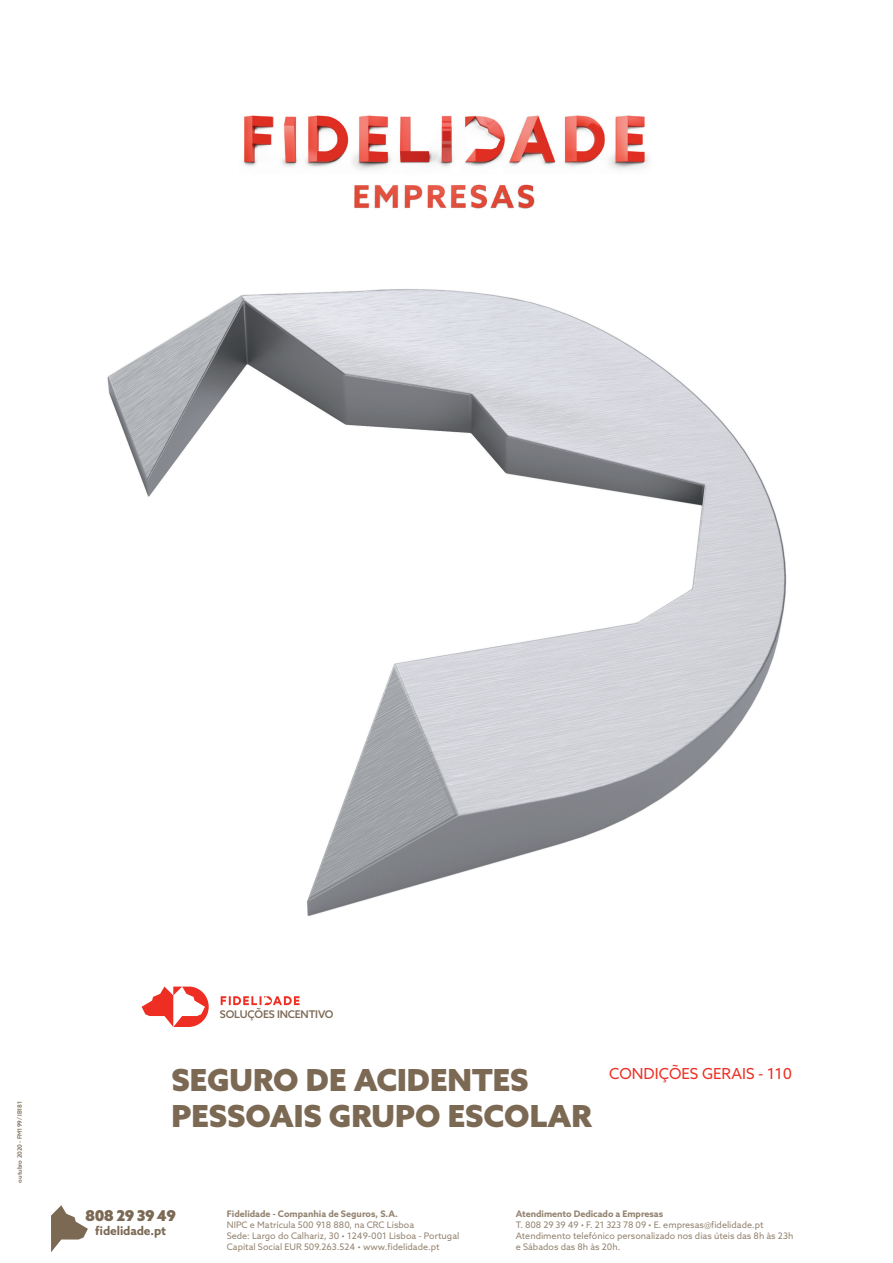
<style>
.page{position:relative;width:893px;height:1263px;background:#fff}
.page>*{position:absolute;margin:0;border:0;box-sizing:border-box;transform-origin:0 0}
.t1{font:900 30.45px/35.5px "Azo Sans";color:#7c6954}
.t2{font:15.15px "Azo Sans";color:#ee2e22}
.t3{font:900 15px "Azo Sans";letter-spacing:-.04em;color:#7c6954}
.t4{font:700 12px "Azo Sans";letter-spacing:-.01em;color:#7c6954}
.t5{font:500 10.5px "Azo Sans";letter-spacing:-.015em;color:#7c6954}
.t6{font:9px/11.2px "Azo Sans";color:#948370}
.t7{font:700 9px "Azo Sans";letter-spacing:-.005em;color:#948370}
.t8{font:500 6px "Azo Sans";color:#7c6954}
</style>
<div class="page">
<svg style="left:142px;top:986px;width:67px;height:41px"></svg>
<svg style="left:221px;top:996px;width:79px;height:9px"></svg>
<img style="left:107px;top:289px;width:680px;height:628px">
<img style="left:243px;top:115px;width:406px;height:94px">
<svg style="left:51px;top:1205px;width:37px;height:47px"></svg>
<p class="t8" style="left:16px;top:1182px;width:83px;rotate:-90deg">outubro 2020 - FM199/ IB181</p>
<p class="t5" style="left:220px;top:1007px;width:115px">SOLUÇÕES INCENTIVO</p>
<h1 class="t1" style="left:171px;top:1062px;width:422px">SEGURO DE ACIDENTES<br>PESSOAIS GRUPO ESCOLAR</h1>
<h2 class="t2" style="left:609px;top:1064px;width:184px">CONDIÇÕES GERAIS - 110</h2>
<h3 class="t3" style="left:85px;top:1205px;width:92px">808 29 39 49</h3>
<h3 class="t4" style="left:95px;top:1223px;width:72px">fidelidade.pt</h3>
<p class="t7" style="left:227px;top:1207px;width:173px">Fidelidade - Companhia de Seguros, S.A.</p>
<p class="t6" style="left:227px;top:1219px;width:234px">NIPC e Matrícula 500 918 880, na CRC Lisboa<br>Sede: Largo do Calhariz, 30 • 1249-001 Lisboa - Portugal<br>Capital Social EUR 509.263.524 • www.fidelidade.pt</p>
<p class="t7" style="left:516px;top:1207px;width:149px">Atendimento Dedicado a Empresas</p>
<p class="t6" style="left:516px;top:1219px;width:279px">T. 808 29 39 49 • F. 21 323 78 09 • E. empresas@fidelidade.pt<br>Atendimento telefónico personalizado nos dias úteis das 8h às 23h e Sábados das 8h às 20h.</p>
</div>
